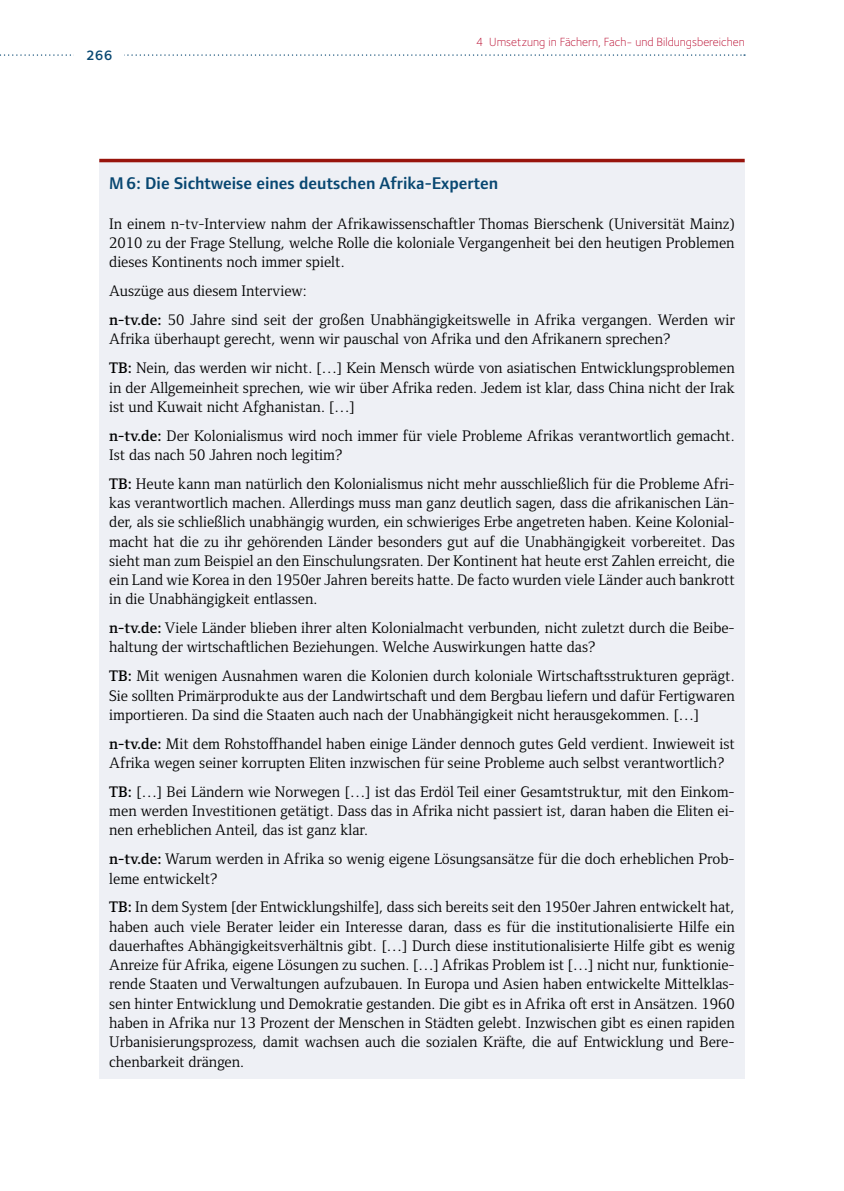
<style>
.page{position:relative;width:844px;height:1191px;background:#fff}
.page>*{position:absolute;margin:0;border:0;box-sizing:border-box;transform-origin:0 0}
._20_2_BOX{font:600 17.5px "Foundry Form Sans";color:#084771}
._21_1_BOX_Flie_text_Abstand_nach{font:15.75px/19.2px "Foundry Form Serif";color:#000;text-align:justify}
.t1{font:600 14px "Foundry Sterling";color:#084771}
.t2{font:300 12.25px "Foundry Sterling";color:#b8082c}
.s1{font-weight:600}
</style>
<div class="page">
<svg style="left:0;top:54px;width:744px;height:2px"></svg>
<div style="left:74px;top:44px;width:50px;height:19px;background:#fff"></div>
<div style="left:99px;top:160px;width:645px;height:919px;background:#eef0f5"></div>
<hr style="left:99px;top:159px;width:645px;height:3px;background:#98140c">
<p class="t1" style="left:86px;top:47px;width:28px">266</p>
<p class="t2" style="left:476px;top:35px;width:270px">4 Umsetzung in Fächern, Fach- und Bildungsbereichen</p>
<h3 class="_20_2_BOX" style="left:109px;top:172px;width:390px">M6: Die Sichtweise eines deutschen Afrika-Experten</h3>
<p class="_21_1_BOX_Flie_text_Abstand_nach" style="left:109px;top:214px;width:627px">In einem n-tv-Interview nahm der Afrikawissenschaftler Thomas Bierschenk (Universität Mainz)<br>2010 zu der Frage Stellung, welche Rolle die koloniale Vergangenheit bei den heutigen Problemen dieses Kontinents noch immer spielt.</p>
<p class="_21_1_BOX_Flie_text_Abstand_nach" style="left:109px;top:281px;width:199px">Auszüge aus diesem Interview:</p>
<p class="_21_1_BOX_Flie_text_Abstand_nach" style="left:109px;top:310px;width:627px"><span class="s1">n-tv.de:</span> 50 Jahre sind seit der großen Unabhängigkeitswelle in Afrika vergangen. Werden wir<br>Afrika überhaupt gerecht, wenn wir pauschal von Afrika und den Afrikanern sprechen?</p>
<p class="_21_1_BOX_Flie_text_Abstand_nach" style="left:109px;top:358px;width:627px"><span class="s1">TB:</span> Nein, das werden wir nicht. […] Kein Mensch würde von asiatischen Entwicklungsproblemen in der Allgemeinheit sprechen, wie wir über Afrika reden. Jedem ist klar, dass China nicht der Irak ist und Kuwait nicht Afghanistan. […]</p>
<p class="_21_1_BOX_Flie_text_Abstand_nach" style="left:109px;top:426px;width:627px"><span class="s1">n-tv.de:</span> Der Kolonialismus wird noch immer für viele Probleme Afrikas verantwortlich gemacht.<br>Ist das nach 50 Jahren noch legitim?</p>
<p class="_21_1_BOX_Flie_text_Abstand_nach" style="left:109px;top:474px;width:627px"><span class="s1">TB:</span> Heute kann man natürlich den Kolonialismus nicht mehr ausschließlich für die Probleme Afri&shy;kas verantwortlich machen. Allerdings muss man ganz deutlich sagen, dass die afrikanischen Län&shy;der, als sie schließlich unabhängig wurden, ein schwieriges Erbe angetreten haben. Keine Kolonial&shy;macht hat die zu ihr gehörenden Länder besonders gut auf die Unabhängigkeit vorbereitet. Das sieht man zum Beispiel an den Einschulungsraten. Der Kontinent hat heute erst Zahlen erreicht, die ein Land wie Korea in den 1950er Jahren bereits hatte. De facto wurden viele Länder auch bankrott in die Unabhängigkeit entlassen.</p>
<p class="_21_1_BOX_Flie_text_Abstand_nach" style="left:109px;top:618px;width:627px"><span class="s1">n-tv.de:</span> Viele Länder blieben ihrer alten Kolonialmacht verbunden, nicht zuletzt durch die Beibe&shy;haltung der wirtschaftlichen Beziehungen. Welche Auswirkungen hatte das?</p>
<p class="_21_1_BOX_Flie_text_Abstand_nach" style="left:109px;top:666px;width:627px"><span class="s1">TB:</span> Mit wenigen Ausnahmen waren die Kolonien durch koloniale Wirtschaftsstrukturen geprägt.<br>Sie sollten Primärprodukte aus der Landwirtschaft und dem Bergbau liefern und dafür Fertigwaren importieren. Da sind die Staaten auch nach der Unabhängigkeit nicht herausgekommen. […]</p>
<p class="_21_1_BOX_Flie_text_Abstand_nach" style="left:109px;top:734px;width:627px"><span class="s1">n-tv.de:</span> Mit dem Rohstoffhandel haben einige Länder dennoch gutes Geld verdient. Inwieweit ist<br>Afrika wegen seiner korrupten Eliten inzwischen für seine Probleme auch selbst verantwortlich?</p>
<p class="_21_1_BOX_Flie_text_Abstand_nach" style="left:109px;top:782px;width:627px"><span class="s1">TB:</span> […] Bei Ländern wie Norwegen […] ist das Erdöl Teil einer Gesamtstruktur, mit den Einkom&shy;men werden Investitionen getätigt. Dass das in Afrika nicht passiert ist, daran haben die Eliten ei&shy;nen erheblichen Anteil, das ist ganz klar.</p>
<p class="_21_1_BOX_Flie_text_Abstand_nach" style="left:109px;top:849px;width:627px"><span class="s1">n-tv.de:</span> Warum werden in Afrika so wenig eigene Lösungsansätze für die doch erheblichen Prob&shy;leme entwickelt?</p>
<p class="_21_1_BOX_Flie_text_Abstand_nach" style="left:109px;top:897px;width:627px"><span class="s1">TB:</span> In dem System [der Entwicklungshilfe], dass sich bereits seit den 1950er Jahren entwickelt hat, haben auch viele Berater leider ein Interesse daran, dass es für die institutionalisierte Hilfe ein dauerhaftes Abhängigkeitsverhältnis gibt. […] Durch diese institutionalisierte Hilfe gibt es wenig Anreize für Afrika, eigene Lösungen zu suchen. […] Afrikas Problem ist […] nicht nur, funktionie&shy;rende Staaten und Verwaltungen aufzubauen. In Europa und Asien haben entwickelte Mittelklas&shy;sen hinter Entwicklung und Demokratie gestanden. Die gibt es in Afrika oft erst in Ansätzen. 1960 haben in Afrika nur 13 Prozent der Menschen in Städten gelebt. Inzwischen gibt es einen rapiden Urbanisierungsprozess, damit wachsen auch die sozialen Kräfte, die auf Entwicklung und Bere&shy;chenbarkeit drängen.</p>
</div>
